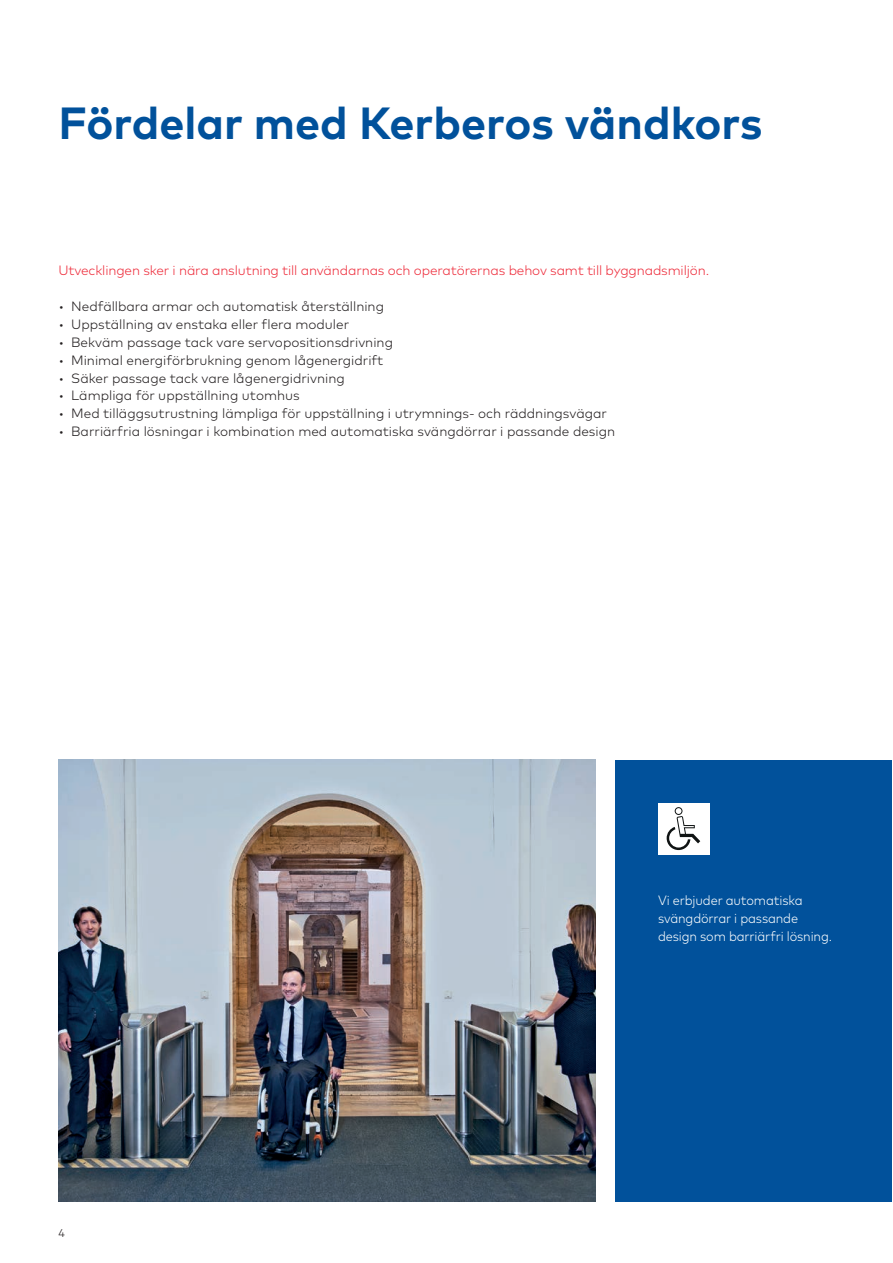
<style>
.page{position:relative;width:893px;height:1263px;background:#fff}
.page>*{position:absolute;margin:0;border:0;box-sizing:border-box;transform-origin:0 0}
.t1{font:700 45px "Mark Pro";color:#01519b}
.t2{font:300 13.5px "Mark Pro";color:#231f20}
.t3{font:300 13.5px "Mark Pro";letter-spacing:-.01em;color:#ee2c3b}
.t4{font:300 13.5px/18px "Mark Pro";letter-spacing:-.01em;color:#fff;scale:.94 1}
.t5{font:300 11.25px "Mark Pro";color:#231f20}
</style>
<div class="page">
<img style="left:58px;top:760px;width:537px;height:441px">
<div style="left:615px;top:760px;width:277px;height:442px;background:#01519b"></div>
<div style="left:658px;top:803px;width:51px;height:51px;background:#fff"></div>
<svg style="left:667px;top:807px;width:33px;height:43px"></svg>
<h1 class="t1" style="left:58px;top:89px;width:706px">Fördelar med Kerberos vändkors</h1>
<p class="t3" style="left:58px;top:260px;width:652px">Utvecklingen sker i nära anslutning till användarnas och operatörernas behov samt till byggnadsmiljön.</p>
<p class="t2" style="left:58px;top:296px;width:327px">• Nedfällbara armar och automatisk återställning</p>
<p class="t2" style="left:58px;top:314px;width:292px">• Uppställning av enstaka eller flera moduler</p>
<p class="t2" style="left:58px;top:332px;width:336px">• Bekväm passage tack vare servopositionsdrivning</p>
<p class="t2" style="left:58px;top:350px;width:326px">• Minimal energiförbrukning genom lågenergidrift</p>
<p class="t2" style="left:58px;top:368px;width:288px">• Säker passage tack vare lågenergidrivning</p>
<p class="t2" style="left:58px;top:386px;width:243px">• Lämpliga för uppställning utomhus</p>
<p class="t2" style="left:58px;top:404px;width:550px">• Med tilläggsutrustning lämpliga för uppställning i utrymnings- och räddningsvägar</p>
<p class="t2" style="left:58px;top:422px;width:558px">• Barriärfria lösningar i kombination med automatiska svängdörrar i passande design</p>
<p class="t5" style="left:58px;top:1224px;width:8px">4</p>
<p class="t4" style="left:658px;top:890px;width:187px">Vi erbjuder automatiska svängdörrar i passande design som barriärfri lösning.</p>
</div>
